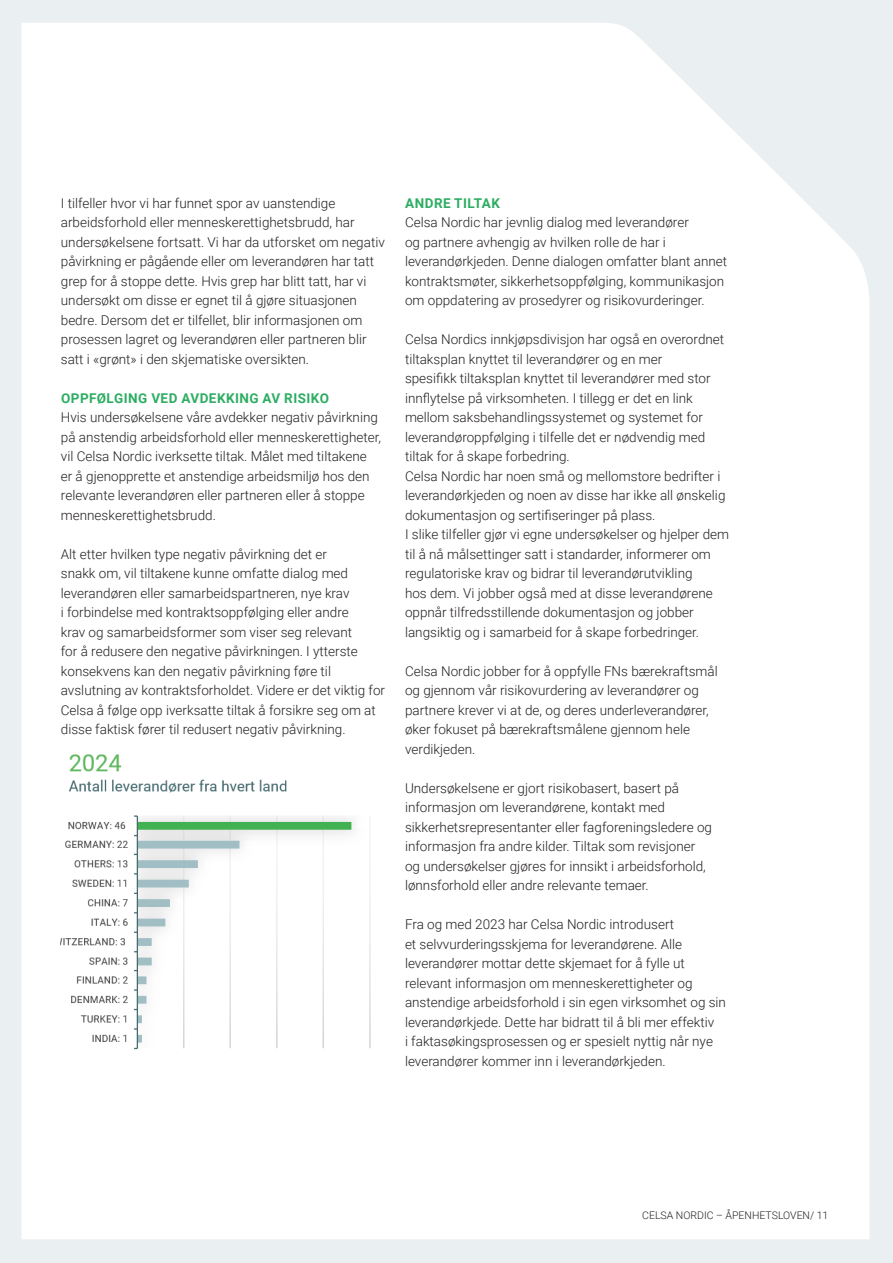
<style>
.page{position:relative;width:893px;height:1263px;background:#fff}
.page>*{position:absolute;margin:0;border:0;box-sizing:border-box;transform-origin:0 0}
.Mellomtittel{font:300 13.5px/19.5px "Roboto";color:#231f20}
.Mellomtittel-2{font:700 13.5px "Roboto";letter-spacing:.035em;color:#2dad62}
.t1{font:300 10.5px "Roboto";color:#231f20}
</style>
<div class="page">
<div style="left:0;top:0;width:892px;height:1263px;background:#eaf0f1"></div>
<div style="left:22px;top:23px;width:847px;height:1216px;background:#fff"></div>
<img style="left:61px;top:748px;width:318px;height:318px">
<p class="Mellomtittel" style="left:61px;top:193px;width:326px">I tilfeller hvor vi har funnet spor av uanstendige arbeidsforhold eller menneskerettighetsbrudd, har undersøkelsene fortsatt. Vi har da utforsket om negativ påvirkning er pågående eller om leverandøren har tatt grep for å stoppe dette. Hvis grep har blitt tatt, har vi undersøkt om disse er egnet til å gjøre situasjonen bedre. Dersom det er tilfellet, blir informasjonen om prosessen lagret og leverandøren eller partneren blir</p>
<p class="Mellomtittel" style="left:61px;top:349px;width:250px">satt i «grønt» i den skjematiske oversikten.</p>
<p class="Mellomtittel-2" style="left:61px;top:388px;width:270px">OPPFØLGING VED AVDEKKING AV RISIKO</p>
<p class="Mellomtittel" style="left:61px;top:407px;width:322px">Hvis undersøkelsene våre avdekker negativ påvirkning på anstendig arbeidsforhold eller menneskerettigheter, vil Celsa Nordic iverksette tiltak. Målet med tiltakene er å gjenopprette et anstendige arbeidsmiljø hos den relevante leverandøren eller partneren eller å stoppe menneskerettighetsbrudd.</p>
<p class="Mellomtittel" style="left:61px;top:544px;width:326px">Alt etter hvilken type negativ påvirkning det er<br>snakk om, vil tiltakene kunne omfatte dialog med leverandøren eller samarbeidspartneren, nye krav<br>i forbindelse med kontraktsoppfølging eller andre<br>krav og samarbeidsformer som viser seg relevant<br>for å redusere den negative påvirkningen. I ytterste konsekvens kan den negativ påvirkning føre til avslutning av kontraktsforholdet. Videre er det viktig for Celsa å følge opp iverksatte tiltak å forsikre seg om at disse faktisk fører til redusert negativ påvirkning.</p>
<p class="Mellomtittel-2" style="left:405px;top:193px;width:96px">ANDRE TILTAK</p>
<p class="Mellomtittel" style="left:405px;top:212px;width:324px">Celsa Nordic har jevnlig dialog med leverandører<br>og partnere avhengig av hvilken rolle de har i leverandørkjeden. Denne dialogen omfatter blant annet kontraktsmøter, sikkerhetsoppfølging, kommunikasjon om oppdatering av prosedyrer og risikovurderinger.</p>
<p class="Mellomtittel" style="left:405px;top:329px;width:321px">Celsa Nordics innkjøpsdivisjon har også en overordnet tiltaksplan knyttet til leverandører og en mer<br>spesifikk tiltaksplan knyttet til leverandører med stor innflytelse på virksomheten. I tillegg er det en link mellom saksbehandlingssystemet og systemet for leverandøroppfølging i tilfelle det er nødvendig med tiltak for å skape forbedring.</p>
<p class="Mellomtittel" style="left:405px;top:466px;width:322px">Celsa Nordic har noen små og mellomstore bedrifter i leverandørkjeden og noen av disse har ikke all ønskelig dokumentasjon og sertifiseringer på plass.</p>
<p class="Mellomtittel" style="left:405px;top:524px;width:326px">I slike tilfeller gjør vi egne undersøkelser og hjelper dem til å nå målsettinger satt i standarder, informerer om regulatoriske krav og bidrar til leverandørutvikling</p>
<p class="Mellomtittel" style="left:405px;top:583px;width:309px">hos dem. Vi jobber også med at disse leverandørene oppnår tilfredsstillende dokumentasjon og jobber langsiktig og i samarbeid for å skape forbedringer.</p>
<p class="Mellomtittel" style="left:405px;top:661px;width:314px">Celsa Nordic jobber for å oppfylle FNs bærekraftsmål og gjennom vår risikovurdering av leverandører og partnere krever vi at de, og deres underleverandører, øker fokuset på bærekraftsmålene gjennom hele verdikjeden.</p>
<p class="Mellomtittel" style="left:405px;top:778px;width:309px">Undersøkelsene er gjort risikobasert, basert på informasjon om leverandørene, kontakt med sikkerhetsrepresentanter eller fagforeningsledere og informasjon fra andre kilder. Tiltak som revisjoner og undersøkelser gjøres for innsikt i arbeidsforhold, lønnsforhold eller andre relevante temaer.</p>
<p class="Mellomtittel" style="left:405px;top:914px;width:323px">Fra og med 2023 har Celsa Nordic introdusert<br>et selvvurderingsskjema for leverandørene. Alle leverandører mottar dette skjemaet for å fylle ut relevant informasjon om menneskerettigheter og anstendige arbeidsforhold i sin egen virksomhet og sin leverandørkjede. Dette har bidratt til å bli mer effektiv<br>i faktasøkingsprosessen og er spesielt nyttig når nye leverandører kommer inn i leverandørkjeden.</p>
<p class="t1" style="left:642px;top:1208px;width:188px">CELSA NORDIC – ÅPENHETSLOVEN/ 11</p>
</div>
